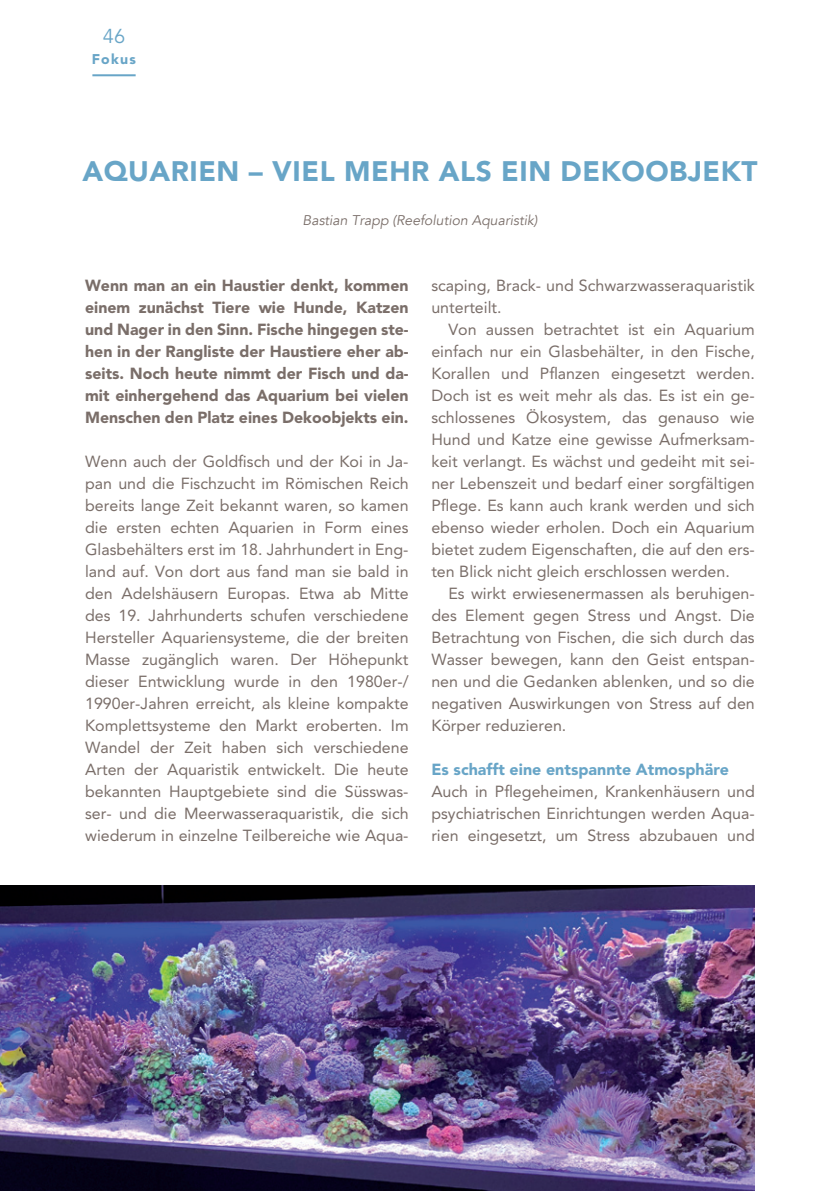
<style>
.page{position:relative;width:840px;height:1191px;background:#fff}
.page>*{position:absolute;margin:0;border:0;box-sizing:border-box;transform-origin:0 0}
.t1{font:900 28px "Avenir LT Std";letter-spacing:.02em;color:#68a5c7}
.t2{font:20px "Avenir LT Std";color:#68a5c7}
.t3{font:16px/22px "Avenir LT Std";color:#7a6e69;text-align:justify}
.t4{font:900 16px/22px "Avenir LT Std";color:#7a6e69;text-align:justify}
.t5{font:900 16px "Avenir LT Std";color:#68a5c7}
.t6{font:italic 14px "Avenir";color:#7a6e69}
.t7{font:900 14px "Avenir LT Std";color:#68a5c7}
</style>
<div class="page">
<hr style="left:92px;top:74px;width:43px;height:2px;background:#68a5c7">
<img style="left:0;top:885px;width:754px;height:306px">
<p class="t2" style="left:103px;top:24px;width:24px">46</p>
<p class="t7" style="left:92px;top:51px;width:46px">Fokus</p>
<h1 class="t1" style="left:82px;top:154px;width:64px">Aquarie</h1>
<h1 class="t1" style="left:216px;top:154px;width:471px">n – viel mehr als ein Dekoobjekt</h1>
<p class="t6" style="left:302px;top:212px;width:236px">Bastian Trapp (Reefolution Aquaristik)</p>
<p class="t4" style="left:85px;top:274px;width:325px">Wenn man an ein Haustier denkt, kommen einem zunächst Tiere wie Hunde, Katzen und Nager in den Sinn. Fische hingegen ste&shy;hen in der Rangliste der Haustiere eher ab&shy;seits. Noch heute nimmt der Fisch und da&shy;mit einhergehend das Aquarium bei vielen Menschen den Platz eines Dekoobjekts ein.</p>
<p class="t3" style="left:85px;top:450px;width:325px">Wenn auch der Goldfisch und der Koi in Ja&shy;pan und die Fischzucht im Römischen Reich bereits lange Zeit bekannt waren, so kamen die ersten echten Aquarien in Form eines Glasbehälters erst im 18. Jahrhundert in Eng&shy;land auf. Von dort aus fand man sie bald in den Adelshäusern Europas. Etwa ab Mitte des 19. Jahrhunderts schufen verschiedene Hersteller Aquariensysteme, die der breiten Masse zugänglich waren. Der Höhepunkt dieser Entwicklung wurde in den 1980er-/ 1990er-Jahren erreicht, als kleine kompakte Komplettsysteme den Markt eroberten. Im Wandel der Zeit haben sich verschiedene Arten der Aquaristik entwickelt. Die heute bekannten Hauptgebiete sind die Süsswas&shy;ser- und die Meerwasseraquaristik, die sich wiederum in einzelne Teilbereiche wie Aqua-</p>
<p class="t3" style="left:431px;top:274px;width:325px">scaping, Brack- und Schwarzwasseraquaristik unterteilt.</p>
<p class="t3" style="left:431px;top:318px;width:325px;text-indent:17px">Von aussen betrachtet ist ein Aquarium einfach nur ein Glasbehälter, in den Fische, Korallen und Pflanzen eingesetzt werden.<br>Doch ist es weit mehr als das. Es ist ein ge&shy;schlossenes Ökosystem, das genauso wie Hund und Katze eine gewisse Aufmerksam&shy;keit verlangt. Es wächst und gedeiht mit sei&shy;ner Lebenszeit und bedarf einer sorgfältigen Pflege. Es kann auch krank werden und sich ebenso wieder erholen. Doch ein Aquarium bietet zudem Eigenschaften, die auf den ers&shy;ten Blick nicht gleich erschlossen werden.</p>
<p class="t3" style="left:431px;top:582px;width:325px;text-indent:17px">Es wirkt erwiesenermassen als beruhigen&shy;des Element gegen Stress und Angst. Die Betrachtung von Fischen, die sich durch das Wasser bewegen, kann den Geist entspan&shy;nen und die Gedanken ablenken, und so die negativen Auswirkungen von Stress auf den Körper reduzieren.</p>
<p class="t5" style="left:431px;top:759px;width:299px">Es schafft eine entspannte Atmosphäre</p>
<p class="t3" style="left:431px;top:780px;width:325px">Auch in Pflegeheimen, Krankenhäusern und psychiatrischen Einrichtungen werden Aqua&shy;rien eingesetzt, um Stress abzubauen und</p>
</div>
